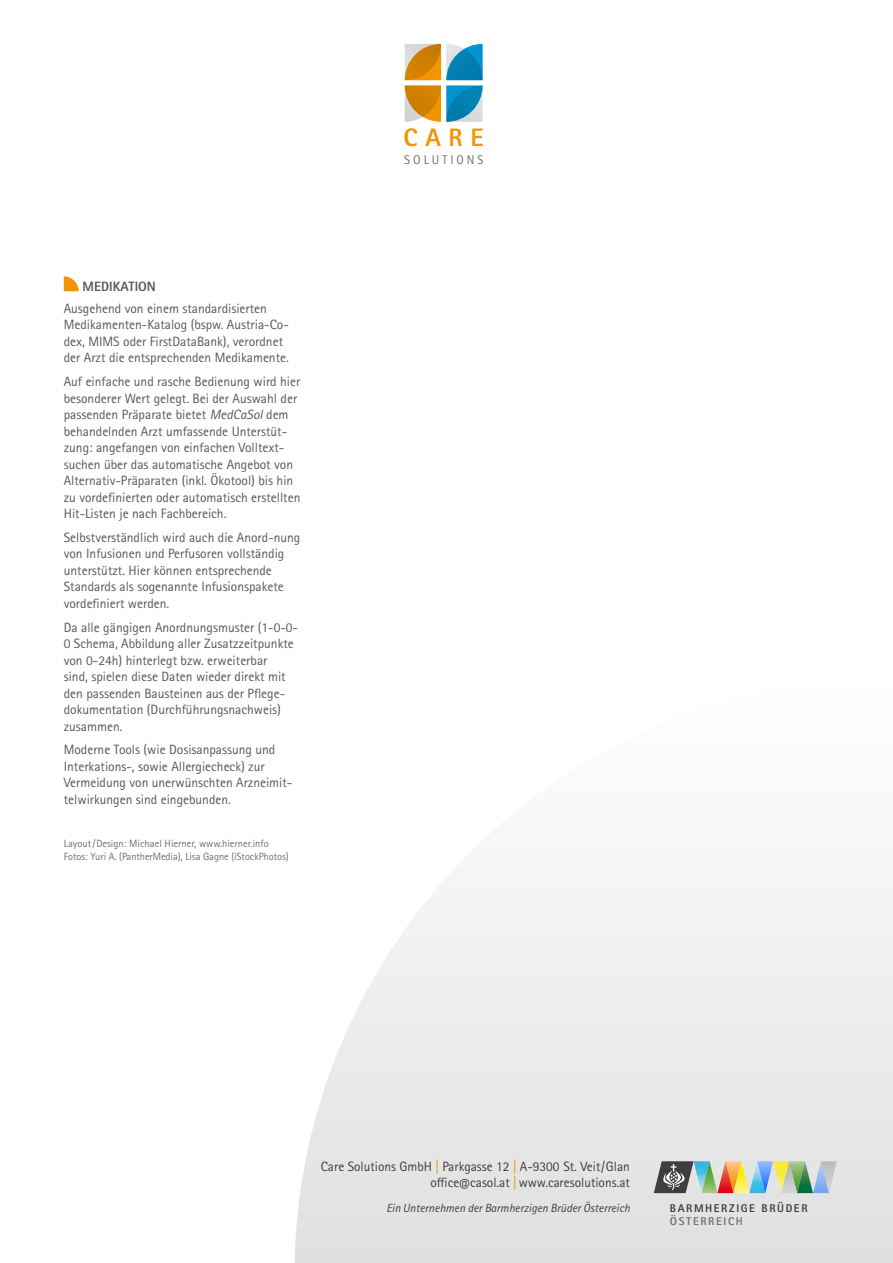
<style>
.page{position:relative;width:893px;height:1263px;background:#fff}
.page>*{position:absolute;margin:0;border:0;box-sizing:border-box;transform-origin:0 0}
.t1{font:800 25.35px "Rotis Sans Serif Pro";color:#f29400}
.t2{font:13.5px/16.5px "Rotis Sans Serif Pro";color:#58585a}
.t3{font:13.5px/16.5px "Rotis Sans Serif Pro";color:#3e3e40;text-align:right}
.t4{font:800 13.5px "Rotis Sans Serif Pro";color:#58585a}
.t5{font:12.6px "Rotis Sans Serif Pro";letter-spacing:.24em;color:#707173}
.t6{font:italic 11.85px "Rotis Sans Serif Pro";color:#3e3e40}
.t7{font:800 11.25px "Rotis Sans Serif Pro";letter-spacing:.14em;color:#3e3e40}
.t8{font:800 11.25px "Rotis Sans Serif Pro";letter-spacing:.14em;color:#707173}
.t9{font:10.5px/12.6px "Rotis Sans Serif Pro";color:#707173}
.s1{font-style:italic}
.s2{color:#f29400}
</style>
<div class="page">
<svg style="left:294px;top:880px;width:599px;height:383px"></svg>
<svg style="left:405px;top:44px;width:78px;height:78px;background:#94a58a"></svg>
<img style="left:654px;top:1161px;width:183px;height:32px">
<svg style="left:64px;top:276px;width:15px;height:15px"></svg>
<p class="t4" style="left:83px;top:278px;width:73px">MEDI KATION</p>
<p class="t2" style="left:64px;top:300px;width:227px">Ausgehend von einem standardisierten Medikamenten-Katalog (bspw. Austria-Co&shy;dex, MI MS oder FirstDataBank), verordnet der Arzt die entsprechenden Medikamente.</p>
<p class="t2" style="left:64px;top:373px;width:238px">Auf einfache und rasche Bedienung wird hier besonderer Wert gelegt. Bei der Auswahl der passenden Präparate bietet <span class="s1">MedCaSol</span> dem behandelnden Arzt umfassende U nterstüt&shy;zung: angefangen von einfachen Volltext&shy;suchen über das automatische Angebot von Alternativ-Präparaten (inkl. Ökotool) bis hin zu vordefinierten oder automatisch erstellten Hit-Listen je nach Fachbereich.</p>
<p class="t2" style="left:64px;top:529px;width:238px">Selbstverständlich wird auch die Anord-nung von I nfusionen und Perfusoren vollständig unterstützt. Hier können ent-sprechende Standards als sogenannte I nfusionspakete vordefiniert werden.</p>
<p class="t2" style="left:64px;top:619px;width:236px">Da alle gängigen Anordnungsmuster (1-0-0- 0 Schema, Abbildung aller Zusatzzeitpunkte von 0-24h) hinterlegt bzw. erweiterbar<br>sind, spielen diese Daten wieder direkt mit den passenden Bausteinen aus der Pflege&shy;dokumentation (Durchführungsnachweis) zusammen.</p>
<p class="t2" style="left:64px;top:742px;width:230px">Moderne Tools (wie Dosisanpassung und<br>I nterkations-, sowie Allergiecheck) zur Vermeidung von unerwünschten Arzneimit&shy;telwirkungen sind eingebunden.</p>
<p class="t9" style="left:64px;top:838px;width:226px">Layout/Design: Michael Hierner, www.hierner.info<br>Fotos: Yuri A. (PantherMedia), Lisa Gagne (iStockPhotos)</p>
<h1 class="t1" style="left:403px;top:122px;width:82px">CARE</h1>
<p class="t5" style="left:404px;top:152px;width:79px">Solutions</p>
<p class="t3" style="left:321px;top:1158px;width:311px">Care Solutions GmbH <span class="s2">|</span> Parkgasse 12 <span class="s2">|</span> A-9300 St. Veit/Glan office@casol.at <span class="s2">|</span> www.caresolutions.at</p>
<p class="t6" style="left:386px;top:1201px;width:245px">Ein Unternehmen der Barmherzigen Brüder Österreich</p>
<p class="t7" style="left:670px;top:1201px;width:132px">BARMHER ZIGE BRÜDER</p>
<p class="t8" style="left:670px;top:1214px;width:61px">ÖSTERREICH</p>
</div>
